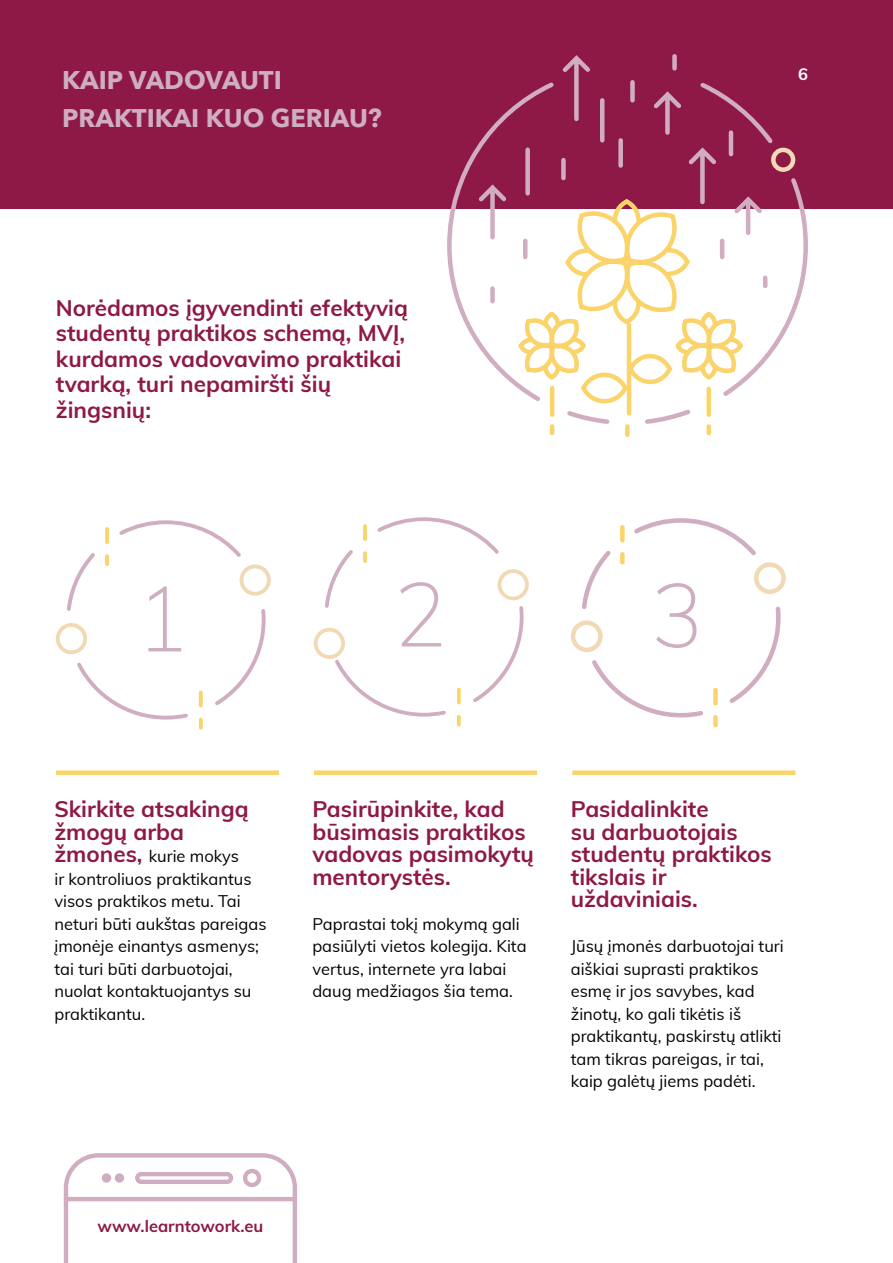
<style>
.page{position:relative;width:893px;height:1263px;background:#fff}
.page>*{position:absolute;margin:0;border:0;box-sizing:border-box;transform-origin:0 0}
.t1{font:200 91.2px "Muli";color:#d0aec2}
.t2{font:200 89.25px "Muli";color:#d0aec2}
.t3{font:700 25.5px/37.5px "Avenir Next";color:#d0aec2}
.t4{font:700 22.5px/22.5px "Muli";color:#8e1946}
.t5{font:16.5px/22.5px "Muli";color:#000}
.t6{font:700 16.5px "Muli";color:#8e1946}
.t7{font:700 16.5px "Muli";color:#fff}
.s1{font-weight:700;font-size:22.5px;color:#8e1946}
</style>
<div class="page">
<div style="left:0;top:0;width:893px;height:208px;background:#8e1946"></div>
<svg style="left:55px;top:520px;width:216px;height:208px"></svg>
<svg style="left:313px;top:517px;width:216px;height:208px"></svg>
<svg style="left:570px;top:518px;width:216px;height:200px"></svg>
<div style="left:620px;top:527px;width:5px;height:13px;background:#f9d46b"></div>
<div style="left:620px;top:554px;width:5px;height:8px;background:#f9d46b"></div>
<div style="left:713px;top:690px;width:5px;height:13px;background:#f9d46b"></div>
<div style="left:713px;top:717px;width:5px;height:8px;background:#f9d46b"></div>
<div style="left:56px;top:770px;width:223px;height:5px;background:#f9d46b"></div>
<div style="left:314px;top:770px;width:223px;height:5px;background:#f9d46b"></div>
<div style="left:572px;top:770px;width:223px;height:5px;background:#f9d46b"></div>
<svg style="left:445px;top:137px;width:365px;height:249px"></svg>
<div style="left:771px;top:148px;width:24px;height:24px;border:4px solid #f2d9b5;border-radius:50%"></div>
<svg style="left:515px;top:306px;width:231px;height:131px"></svg>
<svg style="left:475px;top:54px;width:295px;height:252px"></svg>
<svg style="left:64px;top:1153px;width:233px;height:110px"></svg>
<div style="left:115px;top:1173px;width:9px;height:10px;background:#d0adc1;border-radius:50%"></div>
<div style="left:102px;top:1173px;width:9px;height:10px;background:#d0adc1;border-radius:50%"></div>
<h3 class="t3" style="left:62px;top:61px;width:321px">KAIP VADOVAUTI<br>PRAKTIKAI KUO GERIAU?</h3>
<p class="t7" style="left:798px;top:62px;width:11px">6</p>
<h3 class="t4" style="left:56px;top:294px;width:354px;line-height:25.5px">Norėdamos įgyvendinti efektyvią studentų praktikos schemą, MVĮ, kurdamos vadovavimo praktikai tvarką, turi nepamiršti šių žingsnių:</h3>
<h1 class="t1" style="left:135px;top:552px;width:56px">1</h1>
<h2 class="t2" style="left:393px;top:550px;width:55px">2</h2>
<h2 class="t2" style="left:650px;top:550px;width:55px">3</h2>
<h3 class="t4" style="left:54px;top:797px;width:196px">Skirkite atsakingą žmogų arba</h3>
<p class="t5" style="left:54px;top:844px;width:214px"><span class="s1">žmones,</span> kurie mokys<br>ir kontroliuos praktikantus visos praktikos metu. Tai neturi būti aukštas pareigas įmonėje einantys asmenys; tai turi būti darbuotojai, nuolat kontaktuojantys su praktikantu.</p>
<h3 class="t4" style="left:312px;top:797px;width:223px">Pasirūpinkite, kad būsimasis praktikos vadovas pasimokytų mentorystės.</h3>
<p class="t5" style="left:312px;top:912px;width:216px">Paprastai tokį mokymą gali pasiūlyti vietos kolegija. Kita vertus, internete yra labai daug medžiagos šia tema.</p>
<h3 class="t4" style="left:571px;top:797px;width:203px">Pasidalinkite<br>su darbuotojais studentų praktikos tikslais ir uždaviniais.</h3>
<p class="t5" style="left:571px;top:934px;width:215px">Jūsų įmonės darbuotojai turi aiškiai suprasti praktikos esmę ir jos savybes, kad žinotų, ko gali tikėtis iš praktikantų, paskirstų atlikti tam tikras pareigas, ir tai, kaip galėtų jiems padėti.</p>
<p class="t6" style="left:97px;top:1214px;width:167px">www.learntowork.eu</p>
</div>
